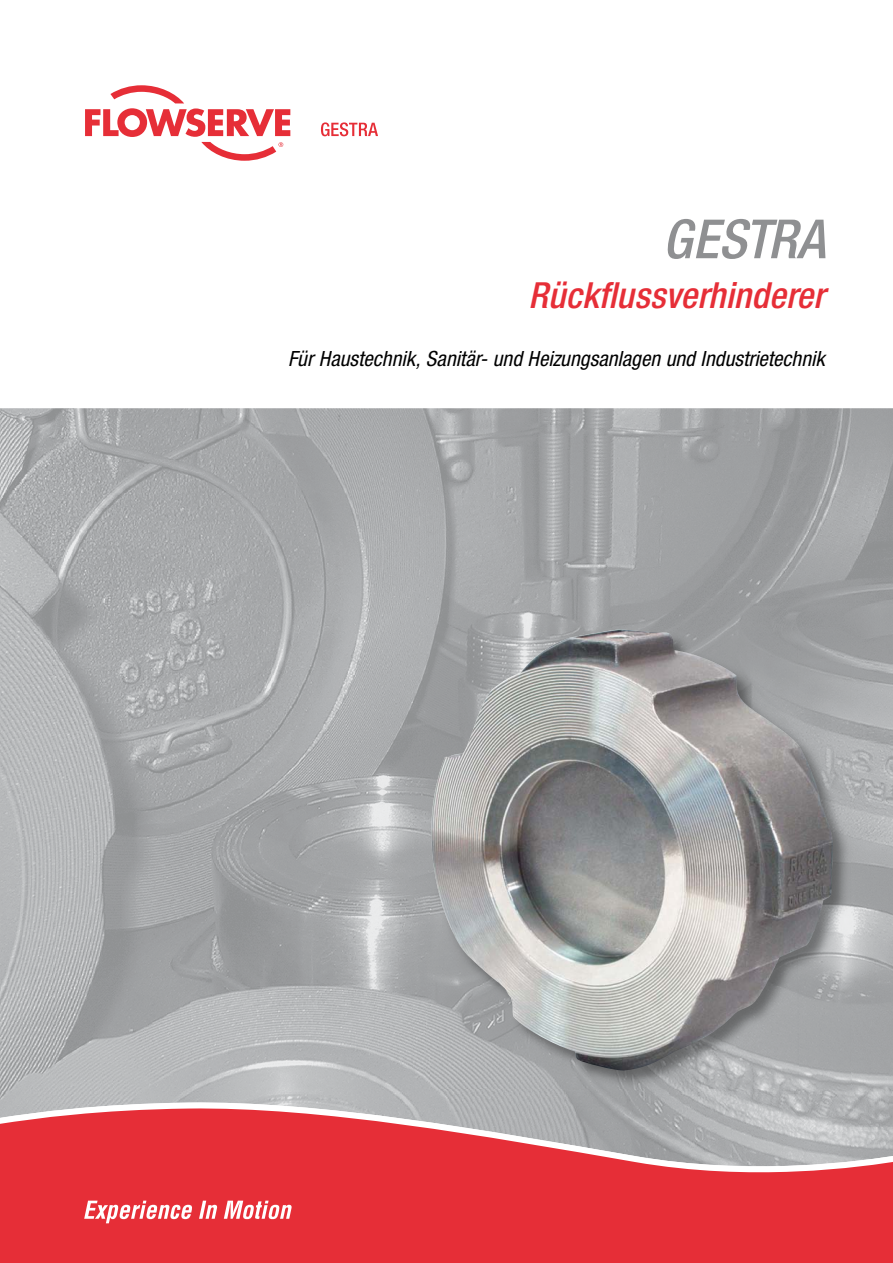
<style>
.page{position:relative;width:893px;height:1263px;background:#fff}
.page>*{position:absolute;margin:0;border:0;box-sizing:border-box;transform-origin:0 0}
.t1{font:italic 500 condensed 54px "Helvetica Neue";letter-spacing:-.005em;color:#8f9092}
.t2{font:italic 500 condensed 36px "Helvetica Neue";letter-spacing:.01em;color:#e62e37}
.t3{font:italic condensed 21px "Helvetica Neue";letter-spacing:.005em;color:#000}
</style>
<div class="page">
<img style="left:0;top:408px;width:893px;height:693px">
<svg style="left:85px;top:85px;width:205px;height:76px"></svg>
<svg style="left:321px;top:122px;width:57px;height:14px"></svg>
<img style="left:430px;top:629px;width:420px;height:459px">
<img style="left:422px;top:629px;width:411px;height:443px">
<svg style="left:0;top:1101px;width:893px;height:6px;background:#bbbdbe"></svg>
<svg style="left:0;top:1107px;width:893px;height:156px;background:#de4b52"></svg>
<svg style="left:84px;top:1201px;width:108px;height:22px"></svg>
<svg style="left:199px;top:1201px;width:19px;height:18px"></svg>
<svg style="left:224px;top:1201px;width:68px;height:18px"></svg>
<h1 class="t1" style="left:663px;top:207px;width:164px">GESTRA</h1>
<h2 class="t2" style="left:528px;top:273px;width:298px">Rückflussverhinderer</h2>
<p class="t3" style="left:288px;top:346px;width:538px">Für Haustechnik, Sanitär- und Heizungsanlagen und Industrietechnik</p>
</div>
